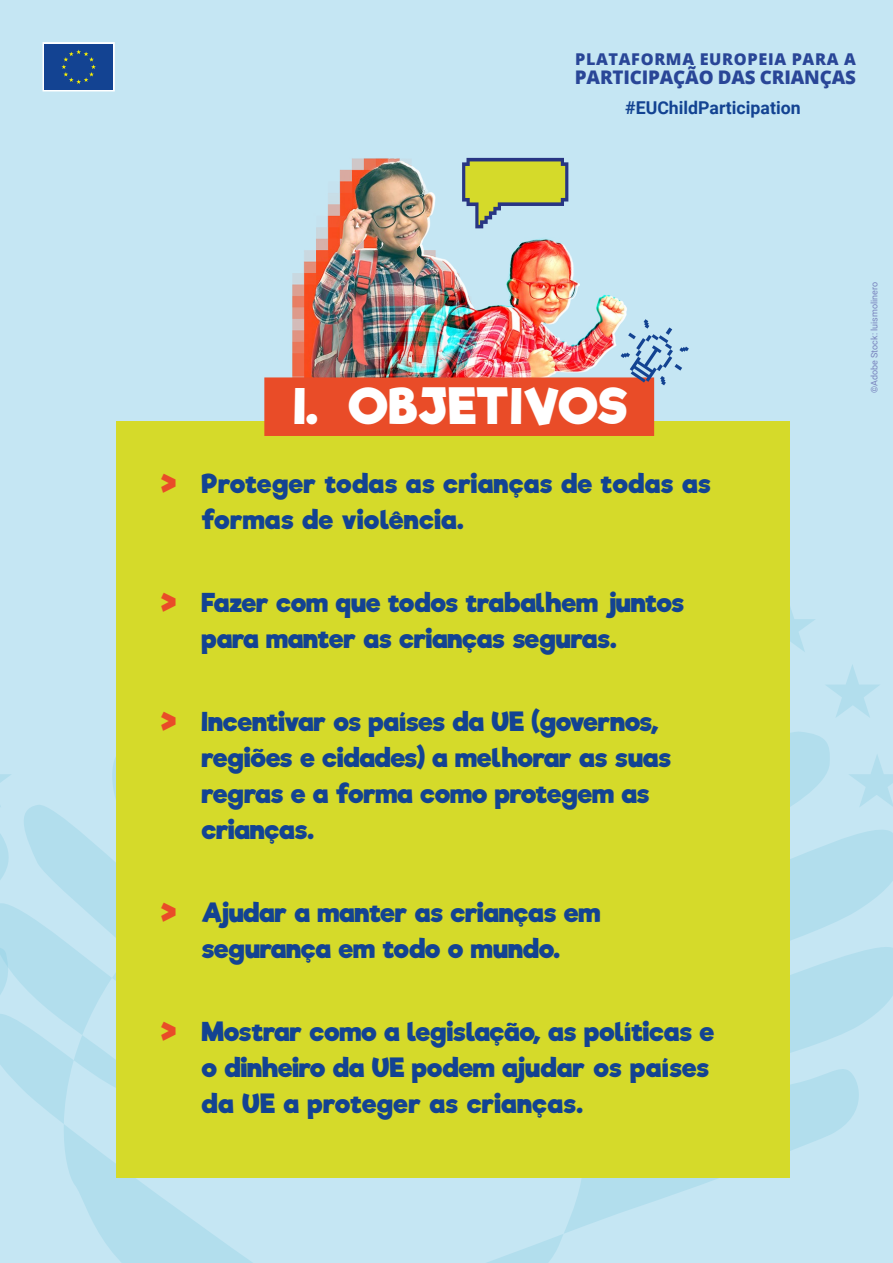
<style>
.page{position:relative;width:893px;height:1263px;background:#c5e6f3}
.page>*{position:absolute;margin:0;border:0;box-sizing:border-box;transform-origin:0 0}
.t1{font:700 48px "Riffic";letter-spacing:-.015em;color:#fff}
.t2{font:700 25.5px/36px "Riffic";letter-spacing:-.035em;color:#134392}
.t3{font:800 18.75px "Open Sans";letter-spacing:-.01em;color:#294697}
.t4{font:700 17.7px "Roboto";color:#134392}
.t5{font:800 16.2px "Open Sans";letter-spacing:.04em;color:#294697}
.image_copyright{font:9px "Roboto";color:#7883bd}
.s1{font-size:34.5px;color:#e94c28}
</style>
<div class="page">
<svg style="left:564px;top:808px;width:329px;height:425px"></svg>
<svg style="left:0;top:757px;width:563px;height:506px"></svg>
<svg style="left:789px;top:574px;width:104px;height:234px"></svg>
<svg style="left:43px;top:42px;width:72px;height:49px;background:#2f5999"></svg>
<img style="left:217px;top:157px;width:472px;height:265px">
<div style="left:116px;top:422px;width:673px;height:756px;background:#d5da2a"></div>
<div style="left:264px;top:377px;width:390px;height:59px;background:#e94c28"></div>
<svg style="left:462px;top:158px;width:106px;height:70px"></svg>
<svg style="left:621px;top:319px;width:68px;height:66px"></svg>
<p class="t5" style="left:575px;top:47px;width:282px">PLATAFORMA EUROPEIA PARA A</p>
<p class="t3" style="left:575px;top:63px;width:283px">PARTICIPAÇÃO DAS CRIANÇAS</p>
<p class="t4" style="left:625px;top:95px;width:177px">#EUChildParticipation</p>
<p class="t1" style="left:293px;top:377px;width:337px">I. OBJETIVOS</p>
<p class="t2" style="left:201px;top:466px;width:511px;text-indent:-43px"><span class="s1">&gt;</span> Proteger todas as crianças de todas as formas de violência.</p>
<p class="t2" style="left:201px;top:585px;width:485px;text-indent:-43px"><span class="s1">&gt;</span> Fazer com que todos trabalhem juntos para manter as crianças seguras.</p>
<p class="t2" style="left:201px;top:704px;width:472px;text-indent:-43px"><span class="s1">&gt;</span> Incentivar os países da UE (governos, regiões e cidades) a melhorar as suas regras e a forma como protegem as crianças.</p>
<p class="t2" style="left:159px;top:894px;width:444px;text-align:center"><span class="s1">&gt;</span> Ajudar a manter as crianças em segurança em todo o mundo.</p>
<p class="t2" style="left:201px;top:1013px;width:515px;text-indent:-43px"><span class="s1">&gt;</span> Mostrar como a legislação, as políticas e o dinheiro da UE podem ajudar os países da UE a proteger as crianças.</p>
<p class="image_copyright" style="left:868px;top:393px;width:113px;rotate:-90deg">©Adobe Stock: luismolinero</p>
</div>
